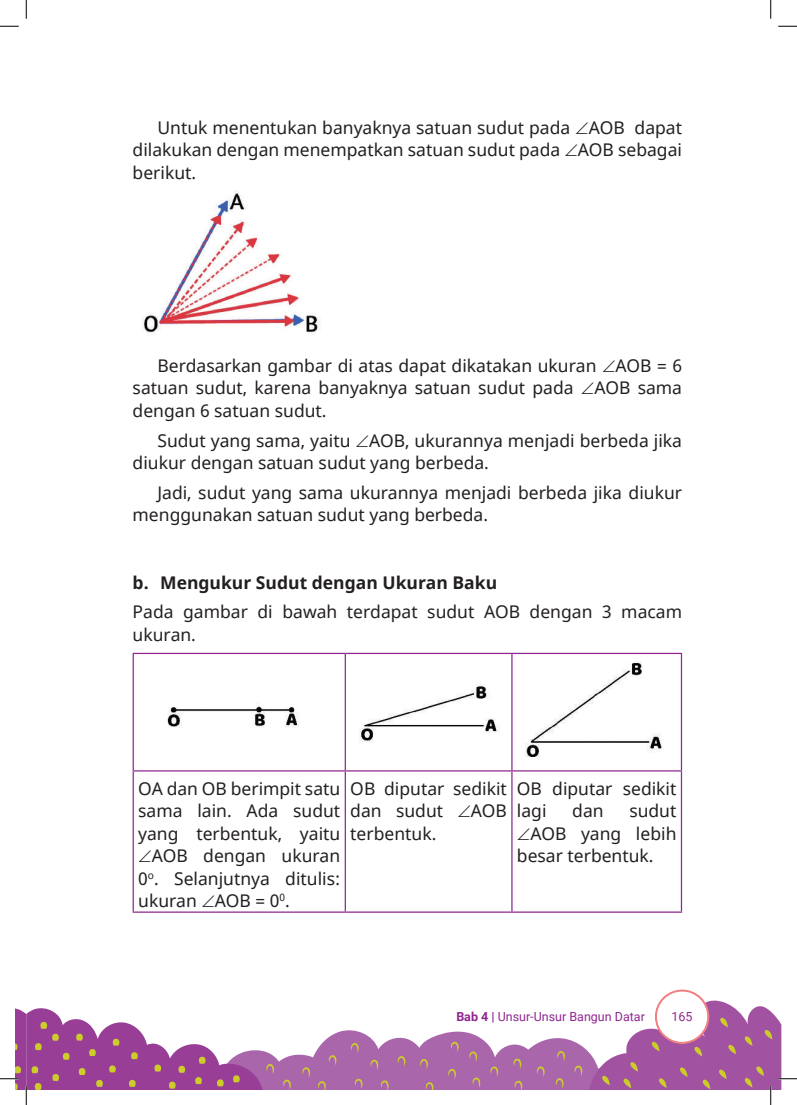
<style>
.page{position:relative;width:797px;height:1105px;background:#fff}
.page>*{position:absolute;margin:0;border:0;box-sizing:border-box;transform-origin:0 0}
.t1{font:17.5px/22.5px "Noto Sans";color:#231f20;text-align:justify}
.t2{font:700 17.5px "Noto Sans";color:#231f20}
.t3{font:12.5px "Roboto";color:#90268f}
.s1{font-weight:700}
</style>
<div class="page">
<svg style="left:134px;top:654px;width:547px;height:257px"></svg>
<hr style="left:133px;top:653px;width:212px;height:1px;background:#90268f">
<hr style="left:133px;top:654px;width:1px;height:116px;background:#90268f">
<hr style="left:345px;top:653px;width:167px;height:1px;background:#90268f">
<hr style="left:345px;top:654px;width:1px;height:116px;background:#90268f">
<hr style="left:512px;top:653px;width:170px;height:1px;background:#90268f">
<hr style="left:511px;top:654px;width:1px;height:116px;background:#90268f">
<hr style="left:681px;top:654px;width:1px;height:116px;background:#90268f">
<hr style="left:133px;top:770px;width:212px;height:1px;background:#90268f">
<hr style="left:133px;top:771px;width:1px;height:140px;background:#90268f">
<hr style="left:133px;top:911px;width:212px;height:2px;background:#90268f">
<hr style="left:345px;top:770px;width:167px;height:1px;background:#90268f">
<hr style="left:345px;top:771px;width:1px;height:140px;background:#90268f">
<hr style="left:345px;top:911px;width:167px;height:2px;background:#90268f">
<hr style="left:512px;top:770px;width:170px;height:1px;background:#90268f">
<hr style="left:511px;top:771px;width:1px;height:140px;background:#90268f">
<hr style="left:681px;top:771px;width:1px;height:140px;background:#90268f">
<hr style="left:512px;top:911px;width:170px;height:2px;background:#90268f">
<img style="left:142px;top:190px;width:178px;height:145px">
<img style="left:165px;top:688px;width:144px;height:47px">
<img style="left:356px;top:681px;width:144px;height:61px">
<img style="left:522px;top:662px;width:144px;height:96px">
<svg style="left:0;top:25px;width:19px;height:2px"></svg>
<svg style="left:778px;top:25px;width:19px;height:2px"></svg>
<svg style="left:25px;top:0;width:2px;height:19px"></svg>
<svg style="left:770px;top:0;width:1px;height:19px"></svg>
<svg style="left:0;top:989px;width:797px;height:116px"></svg>
<p class="t1" style="left:133px;top:117px;width:551px;text-indent:25px">Untuk menentukan banyaknya satuan sudut pada ∠AOB dapat dilakukan dengan menempatkan satuan sudut pada ∠AOB sebagai berikut.</p>
<p class="t1" style="left:133px;top:355px;width:551px;text-indent:25px">Berdasarkan gambar di atas dapat dikatakan ukuran ∠AOB = 6 satuan sudut, karena banyaknya satuan sudut pada ∠AOB sama dengan 6 satuan sudut.</p>
<p class="t1" style="left:133px;top:430px;width:551px;text-indent:25px">Sudut yang sama, yaitu ∠AOB, ukurannya menjadi berbeda jika diukur dengan satuan sudut yang berbeda.</p>
<p class="t1" style="left:133px;top:482px;width:551px;text-indent:25px">Jadi, sudut yang sama ukurannya menjadi berbeda jika diukur menggunakan satuan sudut yang berbeda.</p>
<p class="t2" style="left:133px;top:570px;width:366px">b. Mengukur Sudut dengan Ukuran Baku</p>
<p class="t1" style="left:133px;top:601px;width:551px">Pada gambar di bawah terdapat sudut AOB dengan 3 macam ukuran.</p>
<p class="t1" style="left:138px;top:778px;width:203px">OA dan OB berimpit satu sama lain. Ada sudut yang terbentuk, yaitu ∠AOB dengan ukuran 0<sup>o</sup>. Selanjutnya ditulis: ukuran ∠AOB = 0<sup>0</sup>.</p>
<p class="t1" style="left:350px;top:778px;width:158px">OB diputar sedikit dan sudut ∠AOB terbentuk.</p>
<p class="t1" style="left:517px;top:778px;width:161px">OB diputar sedikit lagi</p>
<p class="t1" style="left:517px;top:800px;width:161px;text-indent:112px">sudut ∠AOB yang lebih besar terbentuk.</p>
<p class="t1" style="left:572px;top:800px;width:33px">dan</p>
<p class="t3" style="left:456px;top:1008px;width:190px"><span class="s1">Bab 4 |</span> Unsur-Unsur Bangun Datar</p>
<p class="t3" style="left:671px;top:1008px;width:23px">165</p>
</div>
